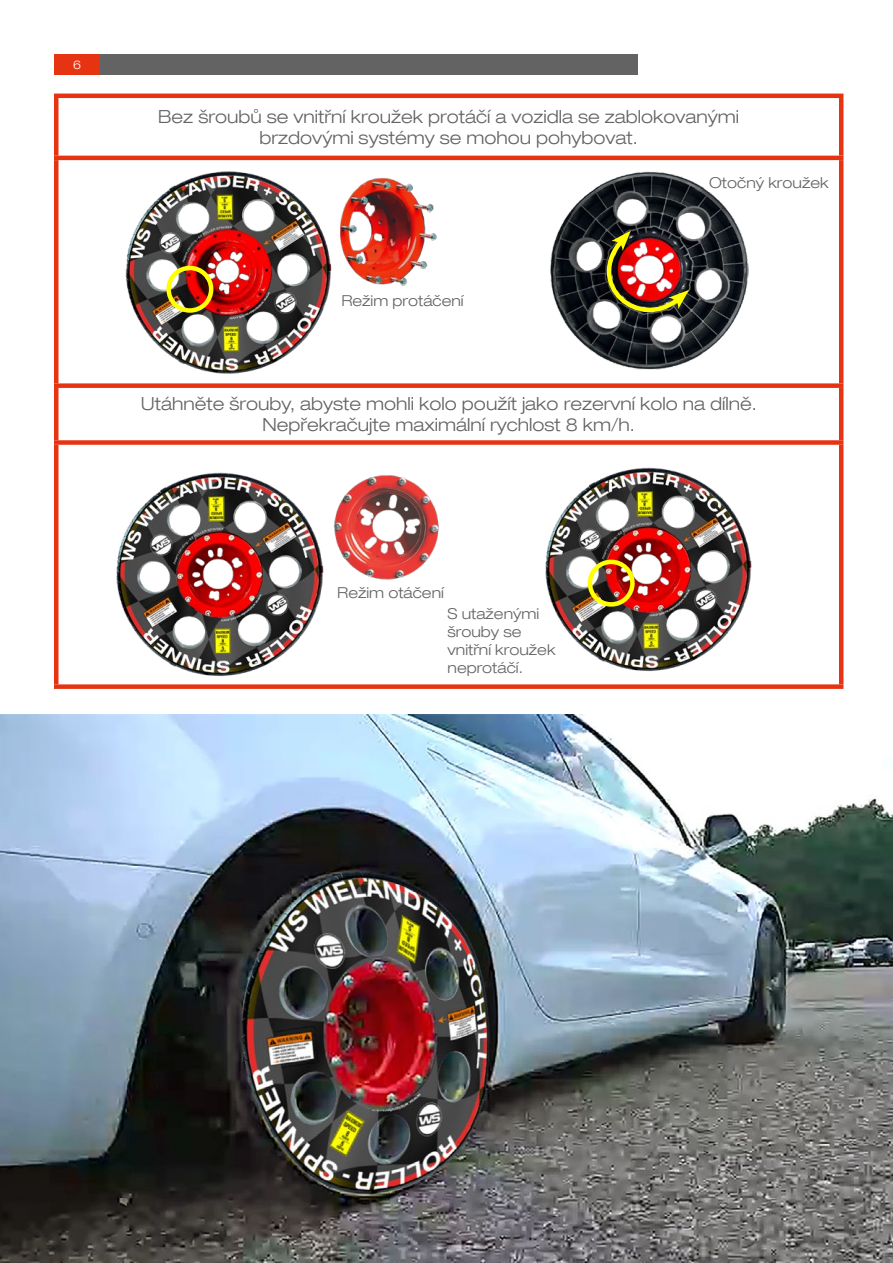
<style>
.page{position:relative;width:893px;height:1263px;background:#fff}
.page>*{position:absolute;margin:0;border:0;box-sizing:border-box;transform-origin:0 0}
.t1{font:300 expanded 18px/21.6px "Ford CE";color:#646363;text-align:center}
.t2{font:300 expanded 15px/18px "Ford CE";color:#646363}
.t3{font:300 expanded 12px "Ford CE";color:#fff}
</style>
<div class="page">
<div style="left:54px;top:54px;width:46px;height:21px;background:#e63312"></div>
<div style="left:100px;top:54px;width:538px;height:21px;background:#646363"></div>
<hr style="left:54px;top:160px;width:4px;height:223px;background:#e63312">
<hr style="left:839px;top:160px;width:4px;height:223px;background:#e63312">
<hr style="left:54px;top:445px;width:4px;height:239px;background:#e63312">
<hr style="left:839px;top:445px;width:4px;height:239px;background:#e63312">
<div style="left:54px;top:684px;width:789px;height:5px;background:#e63312"></div>
<div style="left:54px;top:383px;width:789px;height:5px;background:#e63312"></div>
<hr style="left:54px;top:388px;width:4px;height:52px;background:#e63312">
<hr style="left:839px;top:388px;width:4px;height:52px;background:#e63312">
<div style="left:54px;top:440px;width:789px;height:5px;background:#e63312"></div>
<hr style="left:54px;top:94px;width:789px;height:4px;background:#e63312">
<hr style="left:54px;top:98px;width:4px;height:58px;background:#e63312">
<hr style="left:839px;top:98px;width:4px;height:58px;background:#e63312">
<hr style="left:54px;top:156px;width:789px;height:4px;background:#e63312">
<img style="left:0;top:714px;width:893px;height:549px">
<img style="left:116px;top:472px;width:205px;height:205px">
<img style="left:545px;top:467px;width:207px;height:205px">
<div style="left:588px;top:560px;width:47px;height:47px;border:4px solid #ff0;border-radius:50%"></div>
<img style="left:125px;top:171px;width:207px;height:203px">
<img style="left:310px;top:472px;width:129px;height:124px">
<img style="left:340px;top:177px;width:97px;height:109px">
<div style="left:166px;top:266px;width:47px;height:47px;border:4px solid #ff0;border-radius:50%"></div>
<img style="left:551px;top:171px;width:197px;height:198px">
<img style="left:583px;top:231px;width:106px;height:102px">
<p class="t3" style="left:73px;top:57px;width:10px">6</p>
<p class="t1" style="left:158px;top:105px;width:582px">Bez šroubů se vnitřní kroužek protáčí a vozidla se zablokovanými brzdovými systémy se mohou pohybovat.</p>
<p class="t2" style="left:341px;top:292px;width:124px">Režim protáčení</p>
<p class="t2" style="left:709px;top:174px;width:121px">Otočný kroužek</p>
<p class="t1" style="left:141px;top:392px;width:617px">Utáhněte šrouby, abyste mohli kolo použít jako rezervní kolo na dílně.<br>Nepřekračujte maximální rychlost 8 km/h.</p>
<p class="t2" style="left:337px;top:583px;width:108px">Režim otáčení</p>
<p class="t2" style="left:448px;top:604px;width:110px">S utaženými šrouby se vnitřní kroužek neprotáčí.</p>
</div>
